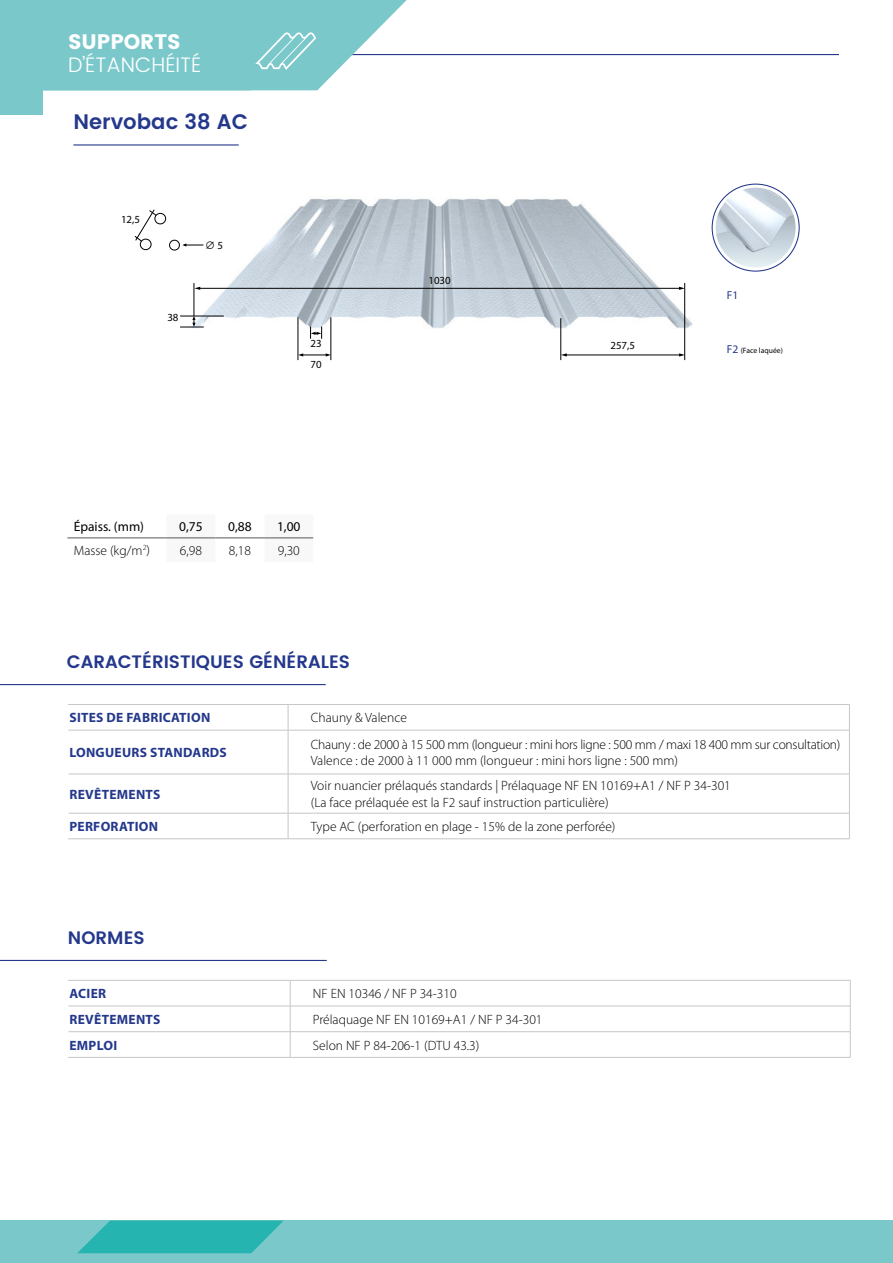
<style>
.page{position:relative;width:893px;height:1263px;background:#fff}
.page>*{position:absolute;margin:0;border:0;box-sizing:border-box;transform-origin:0 0}
.t1{font:300 21px "Poppins";color:#fff}
.t2{font:600 21px "Poppins";color:#24388c}
.t3{font:21px "Poppins";color:#fff}
.t4{font:600 18px "Poppins";color:#24388c}
.t5{font:300 13.5px/16.5px "Myriad Pro";color:#000}
.t6{font:300 13.5px/16.5px "Myriad Pro";letter-spacing:-.02em;color:#000}
.t7{font:700 13.5px "Myriad Pro";letter-spacing:.02em;color:#24388c}
.t8{font:13.5px "Myriad Pro";color:#000}
.t9{font:11.55px "Myriad Pro";color:#24388c}
.t10{font:10.8px/21.1px "Myriad Pro";color:#000}
.t11{font:7.65px "Myriad Pro";color:#000}
.s1{font-size:11.55px;color:#24388c}
</style>
<div class="page">
<hr style="left:275px;top:54px;width:564px;height:1px;background:#24388c">
<div style="left:0;top:0;width:43px;height:115px;background:#7bc8cb"></div>
<div style="left:0;top:1220px;width:893px;height:43px;background:#7bc8cb"></div>
<svg style="left:77px;top:1220px;width:207px;height:33px"></svg>
<svg style="left:43px;top:0;width:369px;height:90px;background:#8dcfd2"></svg>
<hr style="left:73px;top:144px;width:166px;height:2px;background:#24388c">
<svg style="left:167px;top:538px;width:146px;height:1px"></svg>
<hr style="left:67px;top:537px;width:100px;height:1px;background:#575756">
<hr style="left:167px;top:537px;width:48px;height:1px;background:#575756">
<hr style="left:215px;top:537px;width:49px;height:1px;background:#575756">
<hr style="left:264px;top:537px;width:49px;height:1px;background:#575756">
<img style="left:716px;top:188px;width:80px;height:80px;border-radius:40px">
<img style="left:171px;top:198px;width:522px;height:163px">
<hr style="left:194px;top:283px;width:1px;height:33px;background:#000">
<hr style="left:298px;top:317px;width:1px;height:43px;background:#000">
<hr style="left:331px;top:317px;width:1px;height:43px;background:#000">
<hr style="left:684px;top:283px;width:1px;height:77px;background:#000">
<hr style="left:560px;top:318px;width:1px;height:42px;background:#000">
<hr style="left:199px;top:288px;width:481px;height:1px;background:#000">
<svg style="left:194px;top:287px;width:6px;height:3px"></svg>
<svg style="left:679px;top:287px;width:6px;height:3px"></svg>
<hr style="left:566px;top:355px;width:114px;height:1px;background:#000">
<svg style="left:561px;top:353px;width:6px;height:3px"></svg>
<svg style="left:679px;top:353px;width:6px;height:3px"></svg>
<hr style="left:180px;top:316px;width:44px;height:1px;background:#020203">
<svg style="left:180px;top:316px;width:24px;height:12px"></svg>
<svg style="left:298px;top:353px;width:33px;height:3px"></svg>
<svg style="left:310px;top:327px;width:12px;height:12px"></svg>
<svg style="left:182px;top:243px;width:21px;height:4px"></svg>
<div style="left:140px;top:239px;width:11px;height:11px;border:1px solid #000;border-radius:50%"></div>
<div style="left:155px;top:213px;width:11px;height:11px;border:1px solid #000;border-radius:50%"></div>
<div style="left:169px;top:240px;width:11px;height:10px;border:1px solid #000;border-radius:50%"></div>
<svg style="left:134px;top:209px;width:23px;height:33px"></svg>
<hr style="left:0;top:684px;width:326px;height:1px;background:#24388c">
<hr style="left:0;top:960px;width:327px;height:1px;background:#24388c">
<hr style="left:290px;top:980px;width:560px;height:1px;background:#c6c6c6">
<hr style="left:290px;top:1006px;width:560px;height:1px;background:#c6c6c6">
<hr style="left:290px;top:1031px;width:560px;height:1px;background:#c6c6c6">
<svg style="left:850px;top:980px;width:1px;height:77px"></svg>
<hr style="left:290px;top:1057px;width:560px;height:1px;background:#c6c6c6">
<hr style="left:68px;top:1057px;width:222px;height:1px;background:#c6c6c6">
<svg style="left:68px;top:980px;width:223px;height:77px"></svg>
<hr style="left:288px;top:704px;width:562px;height:1px;background:#c6c6c6">
<svg style="left:849px;top:705px;width:1px;height:25px"></svg>
<hr style="left:849px;top:774px;width:1px;height:39px;background:#c6c6c6">
<hr style="left:288px;top:813px;width:562px;height:1px;background:#c6c6c6">
<svg style="left:849px;top:813px;width:1px;height:25px"></svg>
<hr style="left:288px;top:838px;width:562px;height:1px;background:#c6c6c6">
<svg style="left:68px;top:704px;width:221px;height:135px"></svg>
<hr style="left:288px;top:730px;width:562px;height:1px;background:#c6c6c6">
<hr style="left:288px;top:730px;width:1px;height:44px;background:#c6c6c6">
<hr style="left:849px;top:730px;width:1px;height:44px;background:#c6c6c6">
<hr style="left:288px;top:774px;width:562px;height:1px;background:#c6c6c6">
<h1 class="t3" style="left:68px;top:30px;width:114px">SUPPORTS</h1>
<h1 class="t1" style="left:68px;top:52px;width:135px">D’ÉTANCHÉITÉ</h1>
<h1 class="t2" style="left:73px;top:109px;width:176px">Nervobac 38 AC</h1>
<p class="t10" style="left:121px;top:209px;width:20px">12,5</p>
<p class="t10" style="left:167px;top:307px;width:13px">38</p>
<p class="t10" style="left:206px;top:235px;width:19px">∅5</p>
<p class="t10" style="left:310px;top:333px;width:13px">23<br>70</p>
<p class="t8" style="left:74px;top:520px;width:72px">Épaiss. (mm)</p>
<p class="t8" style="left:179px;top:520px;width:25px">0,75</p>
<p class="t8" style="left:228px;top:520px;width:25px">0,88</p>
<p class="t8" style="left:277px;top:520px;width:25px">1,00</p>
<p class="t5" style="left:74px;top:543px;width:78px">Masse (kg/m<sup>2</sup>)</p>
<p class="t5" style="left:180px;top:543px;width:24px">6,98</p>
<p class="t5" style="left:229px;top:543px;width:24px">8,18</p>
<p class="t5" style="left:278px;top:543px;width:24px">9,30</p>
<h2 class="t4" style="left:67px;top:651px;width:285px">CARACTÉRISTIQUES GÉNÉRALES</h2>
<p class="t10" style="left:428px;top:270px;width:24px">1030</p>
<p class="t10" style="left:610px;top:335px;width:26px">257,5</p>
<p class="t9" style="left:727px;top:290px;width:13px">F1</p>
<p class="t11" style="left:727px;top:346px;width:58px"><span class="s1">F2</span> (Face laquée)</p>
<p class="t7" style="left:69px;top:711px;width:142px">SITES DE FABRICATION</p>
<p class="t5" style="left:311px;top:711px;width:98px">Chauny &amp; Valence</p>
<p class="t7" style="left:69px;top:746px;width:159px">LONGUEURS STANDARDS</p>
<p class="t6" style="left:311px;top:737px;width:531px">Chauny : de 2000 à 15 500 mm (longueur : mini hors ligne : 500 mm / maxi 18 400 mm sur consultation)<br>Valence : de 2000 à 11 000 mm (longueur : mini hors ligne : 500 mm)</p>
<p class="t7" style="left:69px;top:787px;width:92px">REVÊTEMENTS</p>
<p class="t5" style="left:311px;top:779px;width:422px">Voir nuancier prélaqués standards | Prélaquage NF EN 10169+A1 / NF P 34-301 (La face prélaquée est la F2 sauf instruction particulière)</p>
<p class="t7" style="left:69px;top:820px;width:90px">PERFORATION</p>
<p class="t5" style="left:311px;top:819px;width:306px">Type AC (perforation en plage - 15% de la zone perforée)</p>
<h2 class="t4" style="left:68px;top:927px;width:78px">NORMES</h2>
<p class="t7" style="left:69px;top:987px;width:38px">ACIER</p>
<p class="t5" style="left:313px;top:986px;width:145px">NF EN 10346 / NF P 34-310</p>
<p class="t7" style="left:69px;top:1012px;width:92px">REVÊTEMENTS</p>
<p class="t5" style="left:313px;top:1012px;width:231px">Prélaquage NF EN 10169+A1 / NF P 34-301</p>
<p class="t7" style="left:69px;top:1038px;width:49px">EMPLOI</p>
<p class="t5" style="left:313px;top:1038px;width:168px">Selon NF P 84-206-1 (DTU 43.3)</p>
</div>
